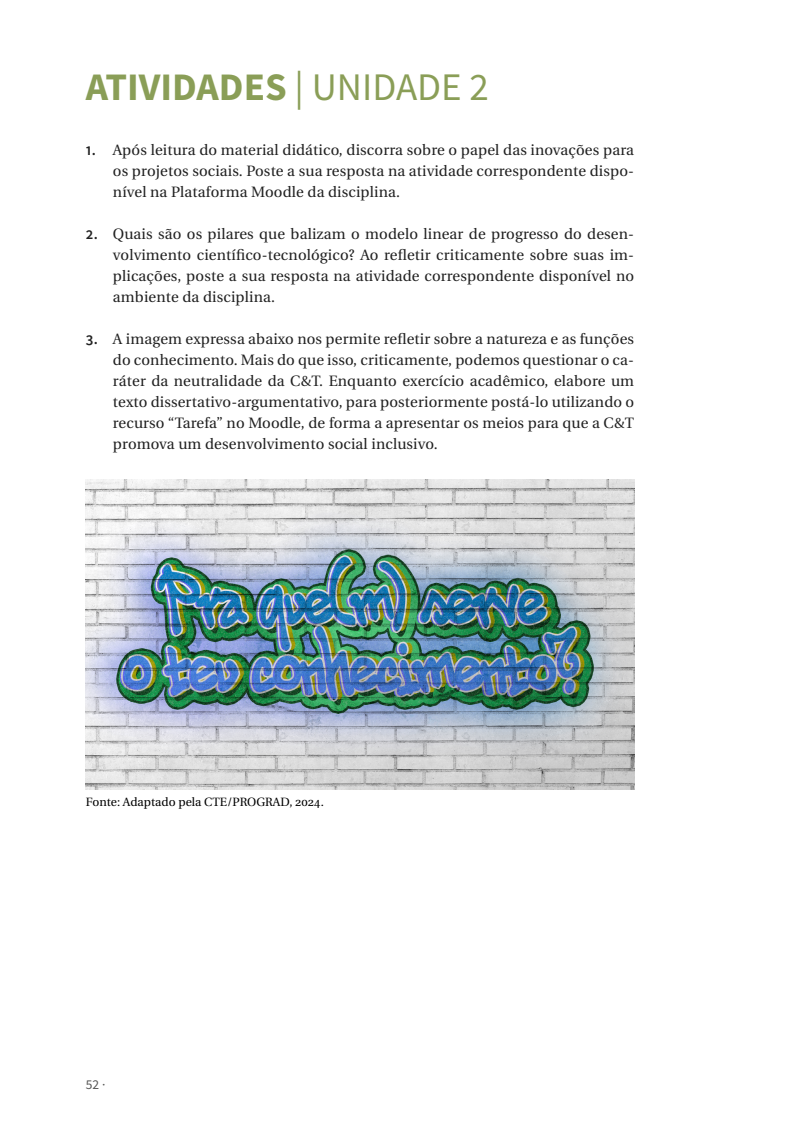
<style>
.page{position:relative;width:808px;height:1144px;background:#fff}
.page>*{position:absolute;margin:0;border:0;box-sizing:border-box;transform-origin:0 0}
.t1{font:700 39px "Source Sans Pro";color:#8a9e57}
.t2{font:15px/21px "Heuristica";letter-spacing:.01em;color:#212121;text-align:justify}
.t3{font:13.5px "Source Sans Variable";color:#575756}
.t4{font:12px "Heuristica";color:#000}
.s1{font-weight:400}
.s2{font-family:"Source Sans Pro";font-weight:600}
</style>
<div class="page">
<img style="left:86px;top:480px;width:548px;height:309px">
<h1 class="t1" style="left:86px;top:61px;width:405px">ATIVIDADES <span class="s1">| UNIDADE 2</span></h1>
<p class="t2" style="left:113px;top:140px;width:523px;text-indent:-27px"><span class="s2">1.</span> Após leitura do material didático, discorra sobre o papel das inovações para os projetos sociais. Poste a sua resposta na atividade correspondente dispo&shy;nível na Plataforma Moodle da disciplina.</p>
<p class="t2" style="left:113px;top:224px;width:523px;text-indent:-27px"><span class="s2">2.</span> Quais são os pilares que balizam o modelo linear de progresso do desen&shy;volvimento científico-tecnológico? Ao refletir criticamente sobre suas im&shy;plicações, poste a sua resposta na atividade correspondente disponível no ambiente da disciplina.</p>
<p class="t2" style="left:113px;top:329px;width:523px;text-indent:-27px"><span class="s2">3.</span> A imagem expressa abaixo nos permite refletir sobre a natureza e as funções do conhecimento. Mais do que isso, criticamente, podemos questionar o ca&shy;ráter da neutralidade da C&amp;T. Enquanto exercício acadêmico, elabore um texto dissertativo-argumentativo, para posteriormente postá-lo utilizando o recurso “Tarefa” no Moodle, de forma a apresentar os meios para que a C&amp;T promova um desenvolvimento social inclusivo.</p>
<p class="t4" style="left:86px;top:793px;width:239px">Fonte: Adaptado pela CTE/PROGRAD, 2024.</p>
<p class="t3" style="left:86px;top:1076px;width:21px">52 ·</p>
</div>
